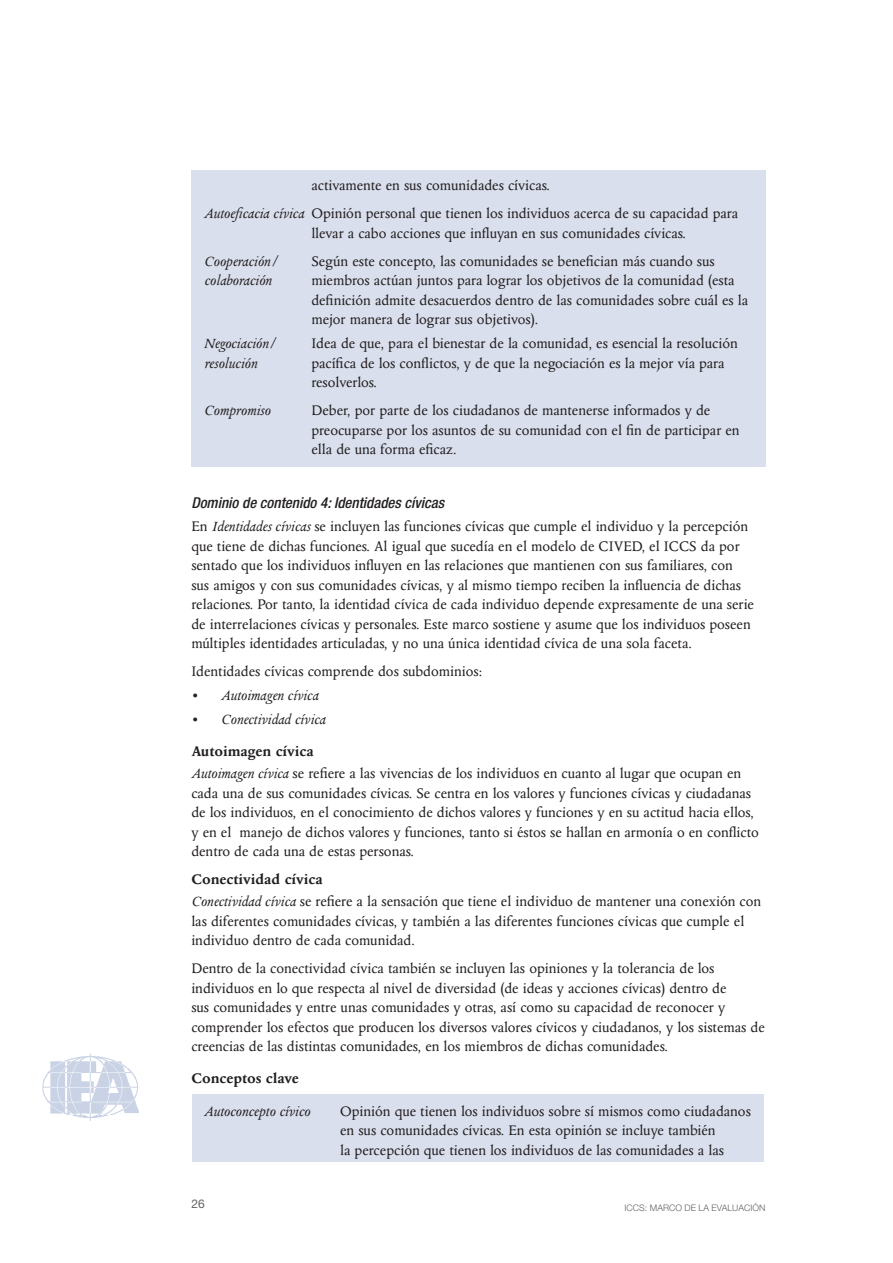
<style>
.page{position:relative;width:893px;height:1263px;background:#fff}
.page>*{position:absolute;margin:0;border:0;box-sizing:border-box;transform-origin:0 0}
.Body_text{font:15.75px/19.5px "Columbus MT Pro";color:#231f20}
.Boxed{font:15.75px/19.5px "Columbus MT Pro";color:#231f20}
.Boxed-2{font:italic 15.75px "Columbus MT Pro";color:#231f20}
.Head_4{font:700 15.75px "Columbus MT Pro";color:#231f20}
.BT__1{font:15.75px "Columbus MT Pro";color:#231f20}
.List_last{font:italic 15.75px "Columbus MT Pro";color:#231f20}
.List{font:italic 15.75px "Columbus MT Pro";color:#231f20}
.Heading_3{font:italic 500 condensed 15px "Helvetica Neue LT Std";color:#231f20}
.t1{font:12px "Helvetica Neue LT Std";color:#636366}
.t2{font:300 9px "Helvetica Neue LT Std";color:#636366}
.s1{font-style:italic}
</style>
<div class="page">
<img style="left:43px;top:1053px;width:95px;height:67px">
<div style="left:192px;top:1095px;width:571px;height:67px;background:#d9dfec"></div>
<div style="left:191px;top:170px;width:574px;height:296px;background:#d9dfec"></div>
<p class="Boxed" style="left:311px;top:176px;width:240px">activamente en sus comunidades cívicas.</p>
<p class="Boxed" style="left:311px;top:204px;width:428px;text-indent:-107px"><span class="s1">Autoeficacia cívica</span> Opinión personal que tienen los individuos acerca de su capacidad para llevar a cabo acciones que influyan en sus comunidades cívicas.</p>
<p class="Boxed-2" style="left:204px;top:253px;width:76px">Cooperación/</p>
<p class="Boxed" style="left:311px;top:251px;width:405px">Según este concepto, las comunidades se benefician más cuando sus</p>
<p class="Boxed-2" style="left:204px;top:273px;width:69px">colaboración</p>
<p class="Boxed" style="left:311px;top:271px;width:425px">miembros actúan juntos para lograr los objetivos de la comunidad (esta</p>
<p class="Boxed" style="left:311px;top:290px;width:438px">definición admite desacuerdos dentro de las comunidades sobre cuál es la mejor manera de lograr sus objetivos).</p>
<p class="Boxed-2" style="left:204px;top:335px;width:74px">Negociación/</p>
<p class="Boxed" style="left:311px;top:334px;width:428px">Idea de que, para el bienestar de la comunidad, es esencial la resolución</p>
<p class="Boxed-2" style="left:204px;top:355px;width:54px">resolución</p>
<p class="Boxed" style="left:311px;top:353px;width:415px">pacífica de los conflictos, y de que la negociación es la mejor vía para resolverlos.</p>
<p class="Boxed-2" style="left:204px;top:402px;width:68px">Compromiso</p>
<p class="Boxed" style="left:311px;top:401px;width:430px">Deber, por parte de los ciudadanos de mantenerse informados y de preocuparse por los asuntos de su comunidad con el fin de participar en ella de una forma eficaz.</p>
<p class="Heading_3" style="left:191px;top:493px;width:254px">Dominio de contenido 4: Identidades cívicas</p>
<p class="Body_text" style="left:191px;top:517px;width:564px">En <span class="s1">Identidades cívicas</span> se incluyen las funciones cívicas que cumple el individuo y la percepción que tiene de dichas funciones. Al igual que sucedía en el modelo de CIVED, el ICCS da por sentado que los individuos influyen en las relaciones que mantienen con sus familiares, con sus amigos y con sus comunidades cívicas, y al mismo tiempo reciben la influencia de dichas relaciones. Por tanto, la identidad cívica de cada individuo depende expresamente de una serie de interrelaciones cívicas y personales. Este marco sostiene y asume que los individuos poseen múltiples identidades articuladas, y no una única identidad cívica de una sola faceta.</p>
<p class="BT__1" style="left:191px;top:663px;width:292px">Identidades cívicas comprende dos subdominios:</p>
<p class="List" style="left:191px;top:687px;width:128px">• Autoimagen cívica</p>
<p class="List_last" style="left:191px;top:711px;width:136px">• Conectividad cívica</p>
<p class="Head_4" style="left:191px;top:743px;width:124px">Autoimagen cívica</p>
<p class="Body_text" style="left:191px;top:764px;width:569px"><span class="s1">Autoimagen cívica</span> se refiere a las vivencias de los individuos en cuanto al lugar que ocupan en cada una de sus comunidades cívicas. Se centra en los valores y funciones cívicas y ciudadanas de los individuos, en el conocimiento de dichos valores y funciones y en su actitud hacia ellos, y en el manejo de dichos valores y funciones, tanto si éstos se hallan en armonía o en conflicto dentro de cada una de estas personas.</p>
<p class="Head_4" style="left:191px;top:871px;width:133px">Conectividad cívica</p>
<p class="Body_text" style="left:191px;top:892px;width:571px"><span class="s1">Conectividad cívica</span> se refiere a la sensación que tiene el individuo de mantener una conexión con las diferentes comunidades cívicas, y también a las diferentes funciones cívicas que cumple el individuo dentro de cada comunidad.</p>
<p class="Body_text" style="left:191px;top:959px;width:575px">Dentro de la conectividad cívica también se incluyen las opiniones y la tolerancia de los individuos en lo que respecta al nivel de diversidad (de ideas y acciones cívicas) dentro de<br>sus comunidades y entre unas comunidades y otras, así como su capacidad de reconocer y comprender los efectos que producen los diversos valores cívicos y ciudadanos, y los sistemas de creencias de las distintas comunidades, en los miembros de dichas comunidades.</p>
<p class="Head_4" style="left:191px;top:1070px;width:109px">Conceptos clave</p>
<p class="Boxed-2" style="left:204px;top:1103px;width:107px">Autoconcepto cívico</p>
<p class="Boxed" style="left:340px;top:1101px;width:412px">Opinión que tienen los individuos sobre sí mismos como ciudadanos en sus comunidades cívicas. En esta opinión se incluye también<br>la percepción que tienen los individuos de las comunidades a las</p>
<p class="t1" style="left:191px;top:1196px;width:15px">26</p>
<p class="t2" style="left:624px;top:1202px;width:142px">ICCS: MARCO DE LA EVALUACIÓN</p>
</div>
